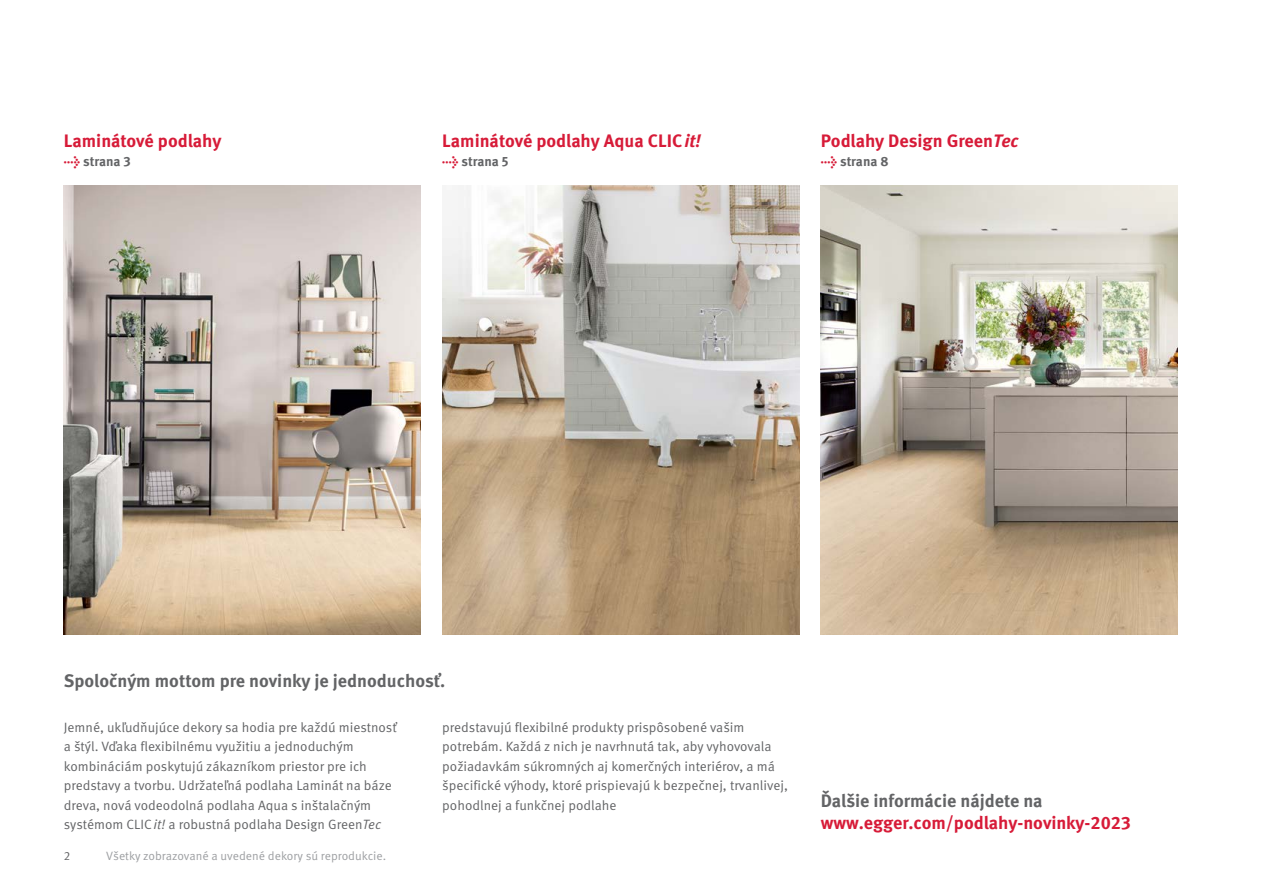
<style>
.page{position:relative;width:1263px;height:893px;background:#fff}
.page>*{position:absolute;margin:0;border:0;box-sizing:border-box;transform-origin:0 0}
.t1{font:700 18px "Meta Pro";color:#d71b38}
.t2{font:700 18px "Meta Pro";color:#636466}
.t3{font:13.5px/19.5px "Meta Pro";color:#636466}
.t4{font:700 13.5px "Meta Pro";letter-spacing:-.01em;color:#636466}
.t5{font:12px "Meta Pro";color:#9d9fa2}
.t6{font:12px "Meta Pro";color:#636466}
.s1{color:#d71b38}
.s2{font-style:italic}
</style>
<div class="page">
<img style="left:64px;top:186px;width:357px;height:448px">
<img style="left:442px;top:186px;width:357px;height:448px">
<img style="left:821px;top:186px;width:357px;height:448px">
<h1 class="t1" style="left:64px;top:126px;width:159px">Laminátové podlahy</h1>
<p class="t4" style="left:64px;top:151px;width:68px"><span class="s1">→</span> strana 3</p>
<h1 class="t1" style="left:442px;top:126px;width:260px">Laminátové podlahy Aqua CLIC<span class="s2">it!</span></h1>
<p class="t4" style="left:442px;top:151px;width:68px"><span class="s1">→</span> strana 5</p>
<h1 class="t1" style="left:821px;top:126px;width:199px">Podlahy Design Green<span class="s2">Tec</span></h1>
<p class="t4" style="left:821px;top:151px;width:69px"><span class="s1">→</span> strana 8</p>
<h1 class="t2" style="left:64px;top:666px;width:383px">Spoločným mottom pre novinky je jednoduchosť.</h1>
<p class="t3" style="left:64px;top:717px;width:334px">Jemné, ukľudňujúce dekory sa hodia pre každú miestnosť a štýl. Vďaka flexibilnému využitiu a jednoduchým kombináciám poskytujú zákazníkom priestor pre ich predstavy a tvorbu. Udržateľná podlaha Laminát na báze dreva, nová vodeodolná podlaha Aqua s inštalačným systémom CLIC<span class="s2">it!</span> a robustná podlaha Design Green<span class="s2">Tec</span></p>
<p class="t3" style="left:442px;top:717px;width:347px">predstavujú flexibilné produkty prispôsobené vašim potrebám. Každá z nich je navrhnutá tak, aby vyhovovala požiadavkám súkromných aj komerčných interiérov, a má špecifické výhody, ktoré prispievajú k bezpečnej, trvanlivej, pohodlnej a funkčnej podlahe</p>
<p class="t6" style="left:64px;top:848px;width:8px">2</p>
<p class="t5" style="left:106px;top:848px;width:281px">Všetky zobrazované a uvedené dekory sú reprodukcie.</p>
<h1 class="t2" style="left:821px;top:787px;width:223px">Ďalšie informácie nájdete na</h1>
<h1 class="t1" style="left:821px;top:809px;width:311px">www.egger.com/podlahy-novinky-2023</h1>
</div>
